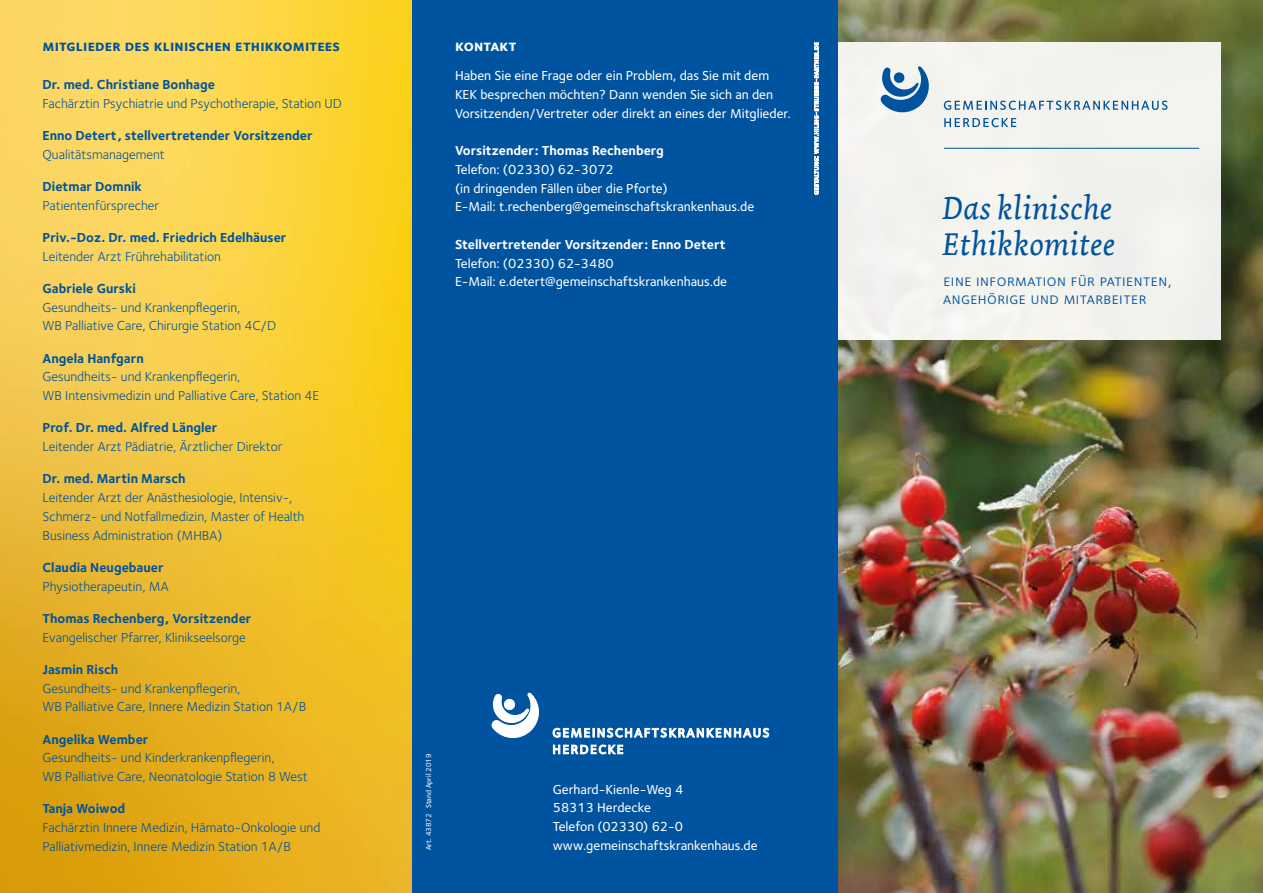
<style>
.page{position:relative;width:1263px;height:893px;background:#fff}
.page>*{position:absolute;margin:0;border:0;box-sizing:border-box;transform-origin:0 0}
.t1{font:italic 33px/36px "Dolly";letter-spacing:.005em;color:#00539e}
.t2{font:16.5px/18px "Foundry Sterling Book Expert";letter-spacing:.03em;color:#00539e}
.t3{font:15.75px "Foundry Sterling Bold Expert";letter-spacing:.01em;color:#00539e}
.t4{font:15.75px "Foundry Sterling Bold Expert";letter-spacing:.01em;color:#fff}
.t5{font:13.5px/18.8px "Foundry Sterling";color:#00539e}
.t6{font:500 13.5px/18.8px "Foundry Sterling";color:#fff}
.t7{font:700 13.5px "Foundry Sterling";color:#00539e}
.t8{font:700 13.5px "Foundry Sterling";color:#fff}
.t9{font:500 7.5px "Foundry Sterling";color:#fff}
</style>
<div class="page">
<img style="left:838px;top:0;width:425px;height:893px">
<svg style="left:0;top:0;width:412px;height:893px"></svg>
<div style="left:412px;top:0;width:426px;height:893px;background:#00539e"></div>
<svg style="left:814px;top:43px;width:5px;height:152px"></svg>
<svg style="left:553px;top:745px;width:70px;height:9px"></svg>
<svg style="left:553px;top:728px;width:216px;height:9px"></svg>
<svg style="left:491px;top:693px;width:48px;height:45px"></svg>
<div style="left:840px;top:45px;width:399px;height:314px;background:#000;opacity:.2"></div>
<div style="left:838px;top:43px;width:382px;height:297px;background:#f2f3ef"></div>
<svg style="left:944px;top:118px;width:72px;height:9px"></svg>
<svg style="left:944px;top:101px;width:223px;height:9px"></svg>
<svg style="left:880px;top:66px;width:49px;height:47px"></svg>
<hr style="left:944px;top:148px;width:255px;height:1px;background:#00539e">
<p class="t3" style="left:43px;top:37px;width:299px">mitglieder des klinischen ethikkomitees</p>
<p class="t7" style="left:43px;top:76px;width:174px">Dr. med. Christiane Bonhage</p>
<p class="t5" style="left:43px;top:94px;width:301px">Fachärztin Psychiatrie und Psychotherapie, Station UD</p>
<p class="t7" style="left:43px;top:127px;width:272px">Enno Detert, stellvertretender Vorsitzender</p>
<p class="t5" style="left:43px;top:145px;width:124px">Qualitätsmanagement</p>
<p class="t7" style="left:43px;top:178px;width:101px">Dietmar Domnik</p>
<p class="t5" style="left:43px;top:196px;width:118px">Patientenfürsprecher</p>
<p class="t7" style="left:43px;top:229px;width:245px">Priv.-Doz. Dr. med. Friedrich Edelhäuser</p>
<p class="t5" style="left:43px;top:247px;width:180px">Leitender Arzt Frührehabilitation</p>
<p class="t7" style="left:43px;top:280px;width:95px">Gabriele Gurski</p>
<p class="t5" style="left:43px;top:298px;width:235px">Gesundheits- und Krankenpflegerin,<br>WB Palliative Care, Chirurgie Station 4C/D</p>
<p class="t7" style="left:43px;top:350px;width:103px">Angela Hanfgarn</p>
<p class="t5" style="left:43px;top:367px;width:278px">Gesundheits- und Krankenpflegerin,<br>WB Intensivmedizin und Palliative Care, Station 4E</p>
<p class="t7" style="left:43px;top:420px;width:176px">Prof. Dr. med. Alfred Längler</p>
<p class="t5" style="left:43px;top:437px;width:241px">Leitender Arzt Pädiatrie, Ärztlicher Direktor</p>
<p class="t7" style="left:43px;top:471px;width:145px">Dr. med. Martin Marsch</p>
<p class="t5" style="left:43px;top:488px;width:263px">Leitender Arzt der Anästhesiologie, Intensiv-,<br>Schmerz- und Notfallmedizin, Master of Health<br>Business Administration (MHBA)</p>
<p class="t7" style="left:43px;top:559px;width:123px">Claudia Neugebauer</p>
<p class="t5" style="left:43px;top:577px;width:127px">Physiotherapeutin, MA</p>
<p class="t7" style="left:43px;top:610px;width:210px">Thomas Rechenberg, Vorsitzender</p>
<p class="t5" style="left:43px;top:628px;width:205px">Evangelischer Pfarrer, Klinikseelsorge</p>
<p class="t7" style="left:43px;top:661px;width:77px">Jasmin Risch</p>
<p class="t5" style="left:43px;top:679px;width:265px">Gesundheits- und Krankenpflegerin,<br>WB Palliative Care, Innere Medizin Station 1A/B</p>
<p class="t7" style="left:43px;top:731px;width:107px">Angelika Wember</p>
<p class="t5" style="left:43px;top:748px;width:267px">Gesundheits- und Kinderkrankenpflegerin,<br>WB Palliative Care, Neonatologie Station 8 West</p>
<p class="t7" style="left:43px;top:801px;width:84px">Tanja Woiwod</p>
<p class="t5" style="left:43px;top:818px;width:279px">Fachärztin Innere Medizin, Hämato-Onkologie und<br>Palliativmedizin, Innere Medizin Station 1A/B</p>
<p class="t4" style="left:455px;top:37px;width:63px">kontakt</p>
<p class="t6" style="left:455px;top:66px;width:337px">Haben Sie eine Frage oder ein Problem, das Sie mit dem<br>KEK besprechen möchten? Dann wenden Sie sich an den<br>Vorsitzenden/Vertreter oder direkt an eines der Mitglieder.</p>
<p class="t8" style="left:455px;top:142px;width:210px">Vorsitzender: Thomas Rechenberg</p>
<p class="t6" style="left:455px;top:160px;width:301px">Telefon: (02330) 62-3072<br>(in dringenden Fällen über die Pforte)<br>E-Mail: t.rechenberg@gemeinschaftskrankenhaus.de</p>
<p class="t8" style="left:455px;top:236px;width:272px">Stellvertretender Vorsitzender: Enno Detert</p>
<p class="t6" style="left:455px;top:254px;width:274px">Telefon: (02330) 62-3480<br>E-Mail: e.detert@gemeinschaftskrankenhaus.de</p>
<p class="t9" style="left:424px;top:850px;width:98px;rotate:-90deg">Art. 43872 Stand April 2019</p>
<p class="t6" style="left:553px;top:780px;width:206px">Gerhard-Kienle-Weg 4<br>58313 Herdecke<br>Telefon (02330) 62-0 www.gemeinschaftskrankenhaus.de</p>
<h1 class="t1" style="left:943px;top:191px;width:174px">Das klinische<br>Ethikkomitee</h1>
<p class="t2" style="left:943px;top:271px;width:230px">eine information für patienten, angehörige und mitarbeiter</p>
</div>
